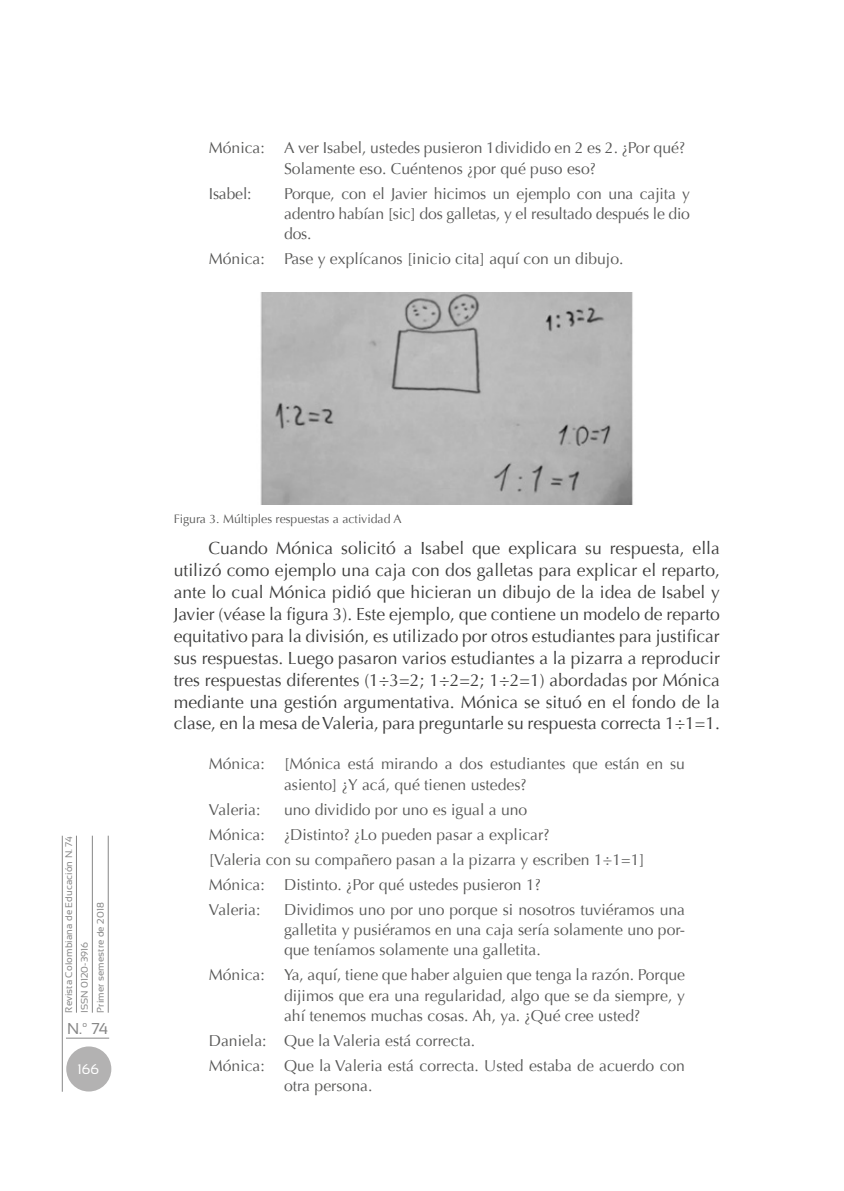
<style>
.page{position:relative;width:844px;height:1191px;background:#fff}
.page>*{position:absolute;margin:0;border:0;box-sizing:border-box;transform-origin:0 0}
.Texto_Secun{font:17.5px/21.9px "Optima";letter-spacing:-.005em;color:#3c3c3b;text-align:justify}
.Cita_tabulada{font:15.75px/20.1px "Optima";color:#575756}
.t1{font:15.75px "Sansation";color:#878787}
.t2{font:14px "Sansation";color:#fff}
.Pie_de_foto{font:12.25px "Optima";color:#575756}
.t3{font:9.62px/15.4px "Sansation";letter-spacing:.01em;color:#878787}
</style>
<div class="page">
<hr style="left:62px;top:835px;width:1px;height:256px;background:#878787">
<hr style="left:76px;top:835px;width:1px;height:177px;background:#878787">
<hr style="left:92px;top:835px;width:1px;height:177px;background:#878787">
<hr style="left:108px;top:835px;width:1px;height:177px;background:#878787">
<hr style="left:66px;top:1037px;width:43px;height:1px;background:#878787">
<div style="left:66px;top:1046px;width:45px;height:45px;background:#b3b2b2;border-radius:50%"></div>
<img style="left:260px;top:293px;width:373px;height:211px">
<p class="Cita_tabulada" style="left:284px;top:138px;width:402px;text-indent:-75px">Mónica: A ver Isabel, ustedes pusieron 1dividido en 2 es 2. ¿Por qué?<br>Solamente eso. Cuéntenos ¿por qué puso eso?</p>
<p class="Cita_tabulada" style="left:209px;top:183px;width:44px">Isabel:</p>
<p class="Cita_tabulada" style="left:284px;top:183px;width:407px;text-align:justify">Porque, con el Javier hicimos un ejemplo con una cajita y adentro habían [sic] dos galletas, y el resultado después le dio dos.</p>
<p class="Cita_tabulada" style="left:209px;top:249px;width:416px">Mónica: Pase y explícanos [inicio cita] aquí con un dibujo.</p>
<p class="t3" style="left:61px;top:1012px;width:178px;rotate:-90deg">Revista Colombiana de Educación N. 74<br>ISSN 0120-3916</p>
<p class="t3" style="left:93px;top:1012px;width:112px;rotate:-90deg">Primer semestre de 2018</p>
<p class="t1" style="left:67px;top:1019px;width:42px">N.º 74</p>
<p class="t2" style="left:77px;top:1061px;width:23px">166</p>
<p class="Pie_de_foto" style="left:174px;top:511px;width:229px">Figura 3. Múltiples respuestas a actividad A</p>
<p class="Texto_Secun" style="left:174px;top:538px;width:547px;text-indent:35px">Cuando Mónica solicitó a Isabel que explicara su respuesta, ella utilizó como ejemplo una caja con dos galletas para explicar el reparto, ante lo cual Mónica pidió que hicieran un dibujo de la idea de Isabel y Javier (véase la figura 3). Este ejemplo, que contiene un modelo de reparto equitativo para la división, es utilizado por otros estudiantes para justificar sus respuestas. Luego pasaron varios estudiantes a la pizarra a reproducir tres respuestas diferentes (1÷3=2; 1÷2=2; 1÷2=1) abordadas por Mónica mediante una gestión argumentativa. Mónica se situó en el fondo de la clase, en la mesa de Valeria, para preguntarle su respuesta correcta 1÷1=1.</p>
<p class="Cita_tabulada" style="left:284px;top:754px;width:402px;text-indent:-75px">Mónica: [Mónica está mirando a dos estudiantes que están en su asiento] ¿Y acá, qué tienen ustedes?</p>
<p class="Cita_tabulada" style="left:209px;top:799px;width:53px">Valeria:</p>
<p class="Cita_tabulada" style="left:284px;top:799px;width:245px">uno dividido por uno es igual a uno</p>
<p class="Cita_tabulada" style="left:209px;top:824px;width:342px">Mónica: ¿Distinto? ¿Lo pueden pasar a explicar?</p>
<p class="Cita_tabulada" style="left:209px;top:849px;width:437px">[Valeria con su compañero pasan a la pizarra y escriben 1÷1=1]</p>
<p class="Cita_tabulada" style="left:209px;top:874px;width:333px">Mónica: Distinto. ¿Por qué ustedes pusieron 1?</p>
<p class="Cita_tabulada" style="left:209px;top:899px;width:53px">Valeria:</p>
<p class="Cita_tabulada" style="left:284px;top:899px;width:402px;text-align:justify">Dividimos uno por uno porque si nosotros tuviéramos una galletita y pusiéramos en una caja sería solamente uno por&shy;que teníamos solamente una galletita.</p>
<p class="Cita_tabulada" style="left:284px;top:965px;width:402px;text-align:justify;text-indent:-75px">Mónica: Ya, aquí, tiene que haber alguien que tenga la razón. Porque dijimos que era una regularidad, algo que se da siempre, y ahí tenemos muchas cosas. Ah, ya. ¿Qué cree usted?</p>
<p class="Cita_tabulada" style="left:209px;top:1030px;width:268px">Daniela: Que la Valeria está correcta.</p>
<p class="Cita_tabulada" style="left:284px;top:1055px;width:402px;text-indent:-75px">Mónica: Que la Valeria está correcta. Usted estaba de acuerdo con otra persona.</p>
</div>
